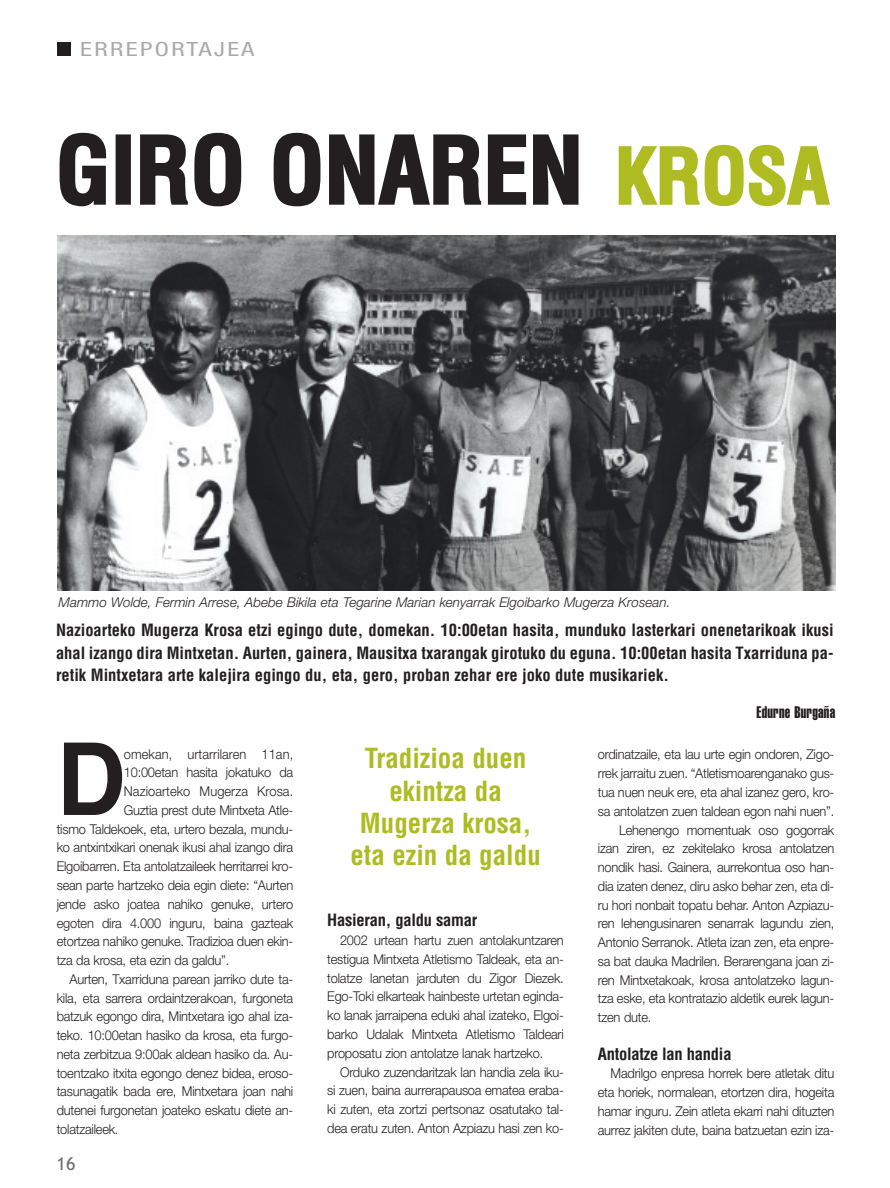
<style>
.page{position:relative;width:890px;height:1188px;background:#fff}
.page>*{position:absolute;margin:0;border:0;box-sizing:border-box;transform-origin:0 0}
.t1{font:700 100.5px "Helvetica CE";color:#231f20;scale:.95 1}
.t2{font:700 condensed 90px "Helvetica";letter-spacing:-.005em;color:#231f20}
.t3{font:700 condensed 27px/32.4px "Helvetica";color:#aebc21;text-align:center}
.t4{font:21px "NH57";letter-spacing:.09em;color:#a8a9ad;scale:1.3 1}
.t5{font:18px "Trebuchet MS";color:#716c6b}
.t6{font:700 condensed 16.5px/22.5px "Helvetica";color:#231f20;text-align:justify}
.t7{font:16.5px "Helvetica Extra Compressed";letter-spacing:.02em;color:#231f20}
.t8{font:300 13.5px/18.8px "Helvetica Neue";letter-spacing:-.015em;color:#231f20;text-align:justify;scale:.95 1}
.t9{font:italic 300 13.5px "Helvetica Neue";color:#231f20}
.t10{font:300 13.5px "Helvetica Neue";letter-spacing:.005em;color:#231f20;scale:.95 1}
.s1{font-size:75px;color:#aebc21}
</style>
<div class="page">
<svg style="left:57px;top:42px;width:779px;height:549px"></svg>
<h3 class="t4" style="left:80px;top:42px;width:135px">ERREPORTAJEA</h3>
<h2 class="t2" style="left:56px;top:119px;width:774px">GIRO ONAREN <span class="s1">KROSA</span></h2>
<p class="t9" style="left:59px;top:597px;width:613px">Mammo Wolde, Fermin Arrese, Abebe Bikila eta Tegarine Marian kenyarrak Elgoibarko Mugerza Krosean.</p>
<p class="t6" style="left:56px;top:619px;width:779px">Nazioarteko Mugerza Krosa etzi egingo dute, domekan. 10:00etan hasita, munduko lasterkari onenetarikoak ikusi ahal izango dira Mintxetan. Aurten, gainera, Mausitxa txarangak girotuko du eguna. 10:00etan hasita Txarriduna pa&shy;retik Mintxetara arte kalejira egingo du, eta, gero, proban zehar ere joko dute musikariek.</p>
<p class="t7" style="left:756px;top:706px;width:80px">Edurne Burgaña</p>
<h1 class="t1" style="left:57px;top:721px;width:74px">D</h1>
<p class="t10" style="left:124px;top:748px;width:180px">omekan, urtarrilaren 11an,</p>
<p class="t8" style="left:124px;top:764px;width:180px">10:00etan hasita jokatuko da</p>
<p class="t10" style="left:124px;top:786px;width:180px">Nazioarteko Mugerza Krosa.</p>
<p class="t8" style="left:124px;top:801px;width:180px">Guztia prest dute Mintxeta Atle-</p>
<p class="t8" style="left:57px;top:820px;width:250px">tismo Taldekoek, eta, urtero bezala, mundu-</p>
<p class="t8" style="left:57px;top:839px;width:250px">ko antxintxikari onenak ikusi ahal izango dira</p>
<p class="t8" style="left:57px;top:858px;width:250px">Elgoibarren. Eta antolatzaileek herritarrei kro-</p>
<p class="t8" style="left:57px;top:876px;width:250px">sean parte hartzeko deia egin diete: “Aurten</p>
<p class="t8" style="left:57px;top:895px;width:250px">jende asko joatea nahiko genuke, urtero</p>
<p class="t8" style="left:57px;top:914px;width:250px">egoten dira 4.000 inguru, baina gazteak</p>
<p class="t8" style="left:57px;top:933px;width:250px">etortzea nahiko genuke. Tradizioa duen ekin-</p>
<p class="t8" style="left:57px;top:951px;width:183px">tza da krosa, eta ezin da galdu”.</p>
<p class="t8" style="left:69px;top:970px;width:237px">Aurten, Txarriduna parean jarriko dute ta-</p>
<p class="t8" style="left:57px;top:989px;width:250px">kila, eta sarrera ordaintzerakoan, furgoneta</p>
<p class="t8" style="left:57px;top:1008px;width:250px">batzuk egongo dira, Mintxetara igo ahal iza-</p>
<p class="t8" style="left:57px;top:1026px;width:250px">teko. 10:00etan hasiko da krosa, eta furgo-</p>
<p class="t8" style="left:57px;top:1045px;width:250px">neta zerbitzua 9:00ak aldean hasiko da. Au-</p>
<p class="t8" style="left:57px;top:1064px;width:250px">toentzako itxita egongo denez bidea, eroso-</p>
<p class="t8" style="left:57px;top:1083px;width:250px">tasunagatik bada ere, Mintxetara joan nahi</p>
<p class="t8" style="left:57px;top:1101px;width:250px">dutenei furgonetan joateko eskatu diete an-</p>
<p class="t8" style="left:57px;top:1120px;width:67px">tolatzaileek.</p>
<h3 class="t5" style="left:57px;top:1152px;width:20px">16</h3>
<h3 class="t3" style="left:350px;top:742px;width:192px">Tradizioa duen ekintza da<br>Mugerza krosa, eta ezin da galdu</h3>
<p class="t6" style="left:327px;top:909px;width:151px">Hasieran, galdu samar</p>
<p class="t8" style="left:327px;top:931px;width:250px;text-indent:13px">2002 urtean hartu zuen antolakuntzaren testigua Mintxeta Atletismo Taldeak, eta an&shy;tolatze lanetan jarduten du Zigor Diezek.<br>Ego-Toki elkarteak hainbeste urtetan eginda&shy;ko lanak jarraipena eduki ahal izateko, Elgoi&shy;barko Udalak Mintxeta Atletismo Taldeari proposatu zion antolatze lanak hartzeko.</p>
<p class="t8" style="left:327px;top:1063px;width:250px;text-indent:13px">Orduko zuzendaritzak lan handia zela iku&shy;si zuen, baina aurrerapausoa ematea eraba&shy;ki zuten, eta zortzi pertsonaz osatutako tal&shy;dea eratu zuten. Anton Azpiazu hasi zen ko-</p>
<p class="t8" style="left:597px;top:746px;width:250px">ordinatzaile, eta lau urte egin ondoren, Zigo-</p>
<p class="t8" style="left:597px;top:765px;width:250px">rrek jarraitu zuen. “Atletismoarenganako gus-</p>
<p class="t8" style="left:597px;top:783px;width:250px">tua nuen neuk ere, eta ahal izanez gero, kro-</p>
<p class="t8" style="left:597px;top:802px;width:250px">sa antolatzen zuen taldean egon nahi nuen”.</p>
<p class="t8" style="left:619px;top:821px;width:228px">Lehenengo momentuak oso gogorrak</p>
<p class="t8" style="left:597px;top:840px;width:250px">izan ziren, ez zekitelako krosa antolatzen</p>
<p class="t8" style="left:597px;top:858px;width:250px">nondik hasi. Gainera, aurrekontua oso han-</p>
<p class="t8" style="left:597px;top:877px;width:250px">dia izaten denez, diru asko behar zen, eta di-</p>
<p class="t8" style="left:597px;top:896px;width:250px">ru hori nonbait topatu behar. Anton Azpiazu-</p>
<p class="t8" style="left:597px;top:915px;width:250px">ren lehengusinaren senarrak lagundu zien,</p>
<p class="t8" style="left:597px;top:933px;width:250px">Antonio Serranok. Atleta izan zen, eta enpre-</p>
<p class="t8" style="left:597px;top:952px;width:250px">sa bat dauka Madrilen. Berarengana joan zi-</p>
<p class="t8" style="left:597px;top:971px;width:250px">ren Mintxetakoak, krosa antolatzeko lagun-</p>
<p class="t8" style="left:597px;top:990px;width:250px">tza eske, eta kontratazio aldetik eurek lagun-</p>
<p class="t8" style="left:597px;top:1008px;width:58px">tzen dute.</p>
<p class="t6" style="left:597px;top:1042px;width:135px">Antolatze lan handia</p>
<p class="t8" style="left:597px;top:1065px;width:250px;text-indent:13px">Madrilgo enpresa horrek bere atletak ditu eta horiek, normalean, etortzen dira, hogeita hamar inguru. Zein atleta ekarri nahi dituzten aurrez jakiten dute, baina batzuetan ezin iza-</p>
</div>
